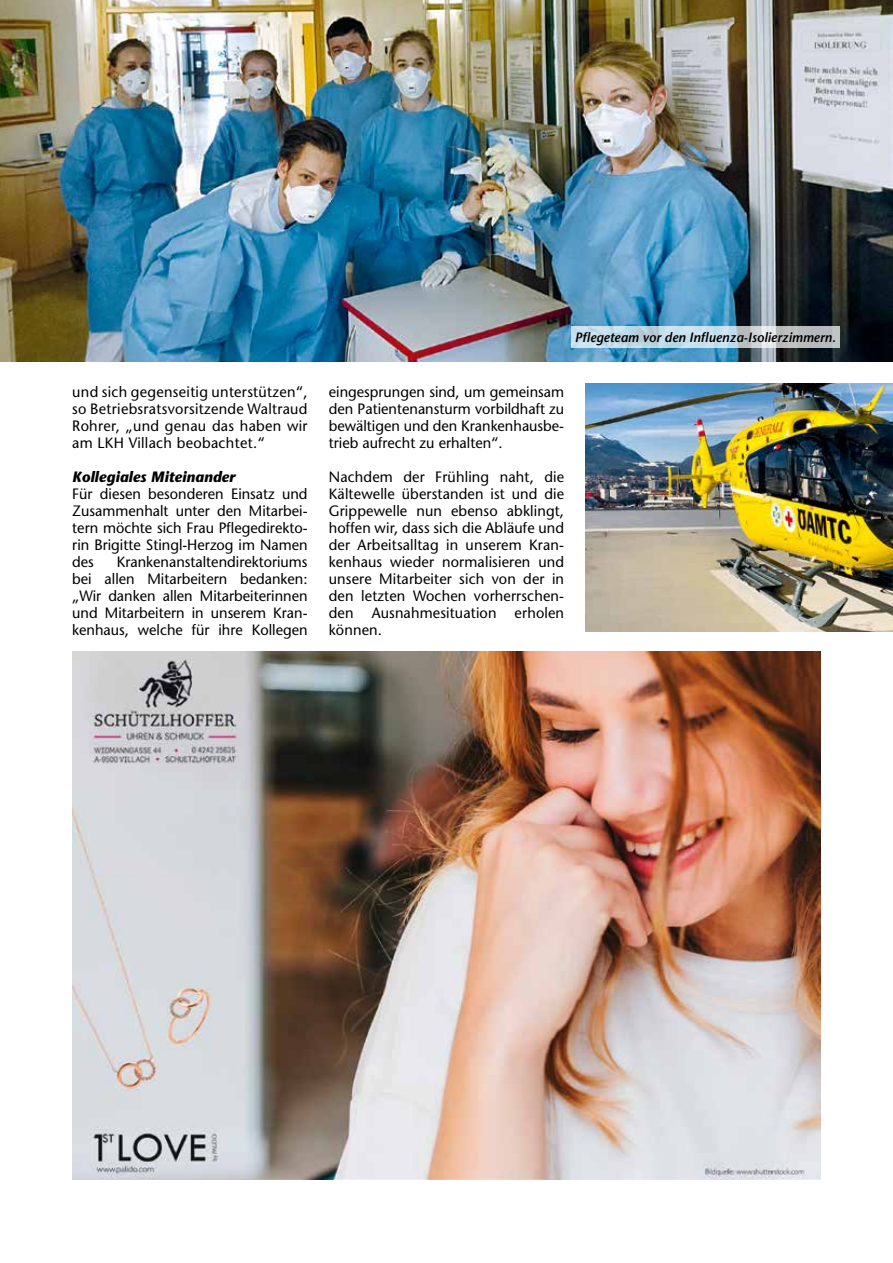
<style>
.page{position:relative;width:893px;height:1263px;background:#fff}
.page>*{position:absolute;margin:0;border:0;box-sizing:border-box;transform-origin:0 0}
.t1{font:15px/17px "Stone Sans";color:#000;text-align:justify}
.t2{font:italic 700 15px "Stone Sans";color:#000}
.t3{font:italic 600 13.5px "Stone Sans";color:#000}
</style>
<div class="page">
<img style="left:586px;top:384px;width:307px;height:247px">
<img style="left:0;top:0;width:893px;height:362px">
<svg style="left:571px;top:327px;width:268px;height:21px;background:#c2d3db"></svg>
<img style="left:72px;top:652px;width:749px;height:527px">
<p class="t1" style="left:72px;top:383px;width:237px">und sich gegenseitig unterstützen“, so Betriebsratsvorsitzende Waltraud Rohrer, „und genau das haben wir am LKH Villach beobachtet.“</p>
<p class="t2" style="left:72px;top:468px;width:164px">Kollegiales Miteinander</p>
<p class="t1" style="left:72px;top:485px;width:237px">Für diesen besonderen Einsatz und Zusammenhalt unter den Mitarbei&shy;tern möchte sich Frau Pflegedirekto&shy;rin Brigitte Stingl-Herzog im Namen des</p>
<p class="t1" style="left:72px;top:553px;width:237px;text-indent:44px">Krankenanstaltendirektoriums bei allen Mitarbeitern bedanken: „Wir danken allen Mitarbeiterinnen und Mitarbeitern in unserem Kran&shy;kenhaus, welche für ihre Kollegen</p>
<p class="t3" style="left:575px;top:329px;width:262px">Pflegeteam vor den Influenza-Isolierzimmern.</p>
<p class="t1" style="left:329px;top:383px;width:237px">eingesprungen sind, um gemeinsam den Patientenansturm vorbildhaft zu bewältigen und den Krankenhausbe&shy;trieb aufrecht zu erhalten“.</p>
<p class="t1" style="left:329px;top:468px;width:237px">Nachdem der Frühling naht, die Kältewelle überstanden ist und die Grippewelle nun ebenso abklingt, hoffen wir, dass sich die Abläufe und der Arbeitsalltag in unserem Kran&shy;kenhaus wieder normalisieren und unsere Mitarbeiter sich von der in den letzten Wochen vorherrschen&shy;den Ausnahmesituation erholen können.</p>
</div>
